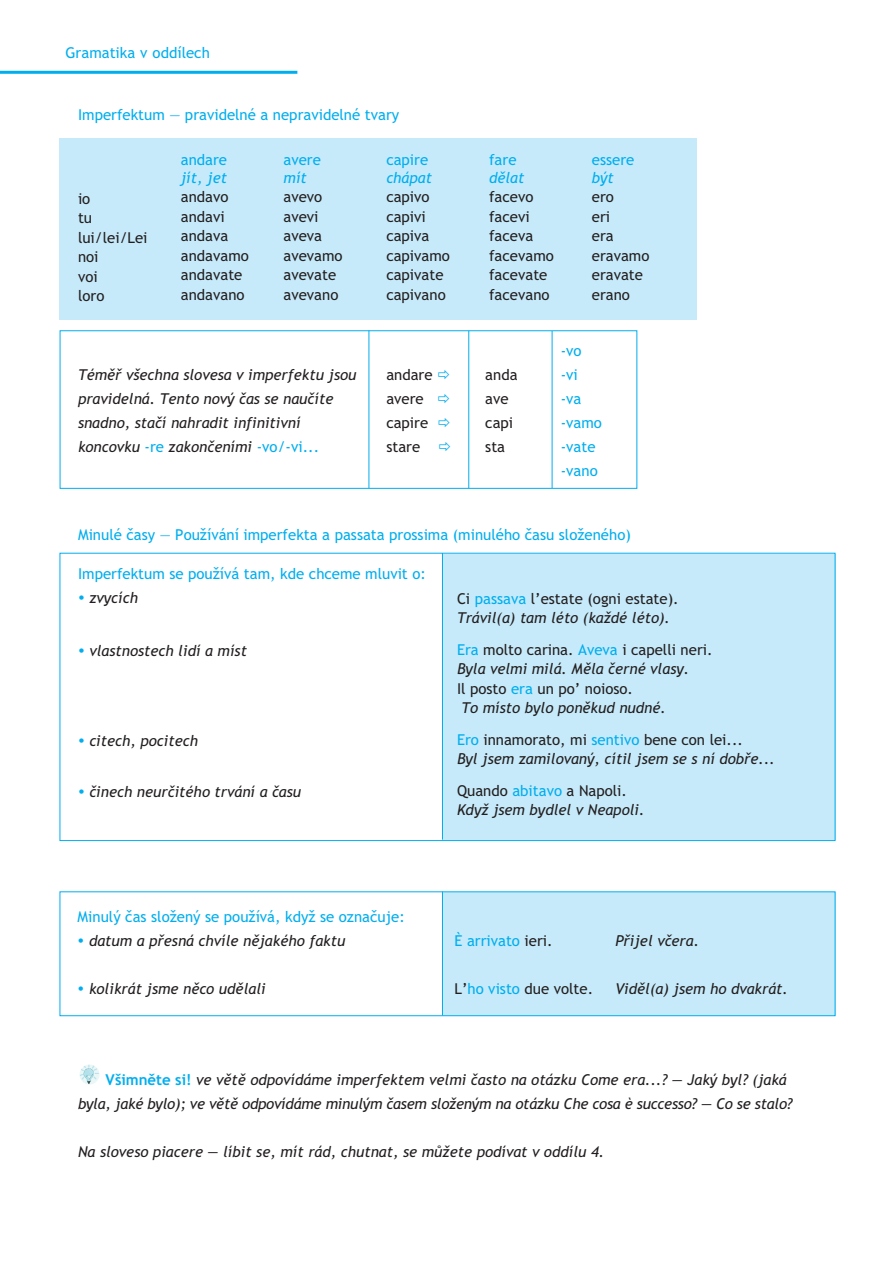
<style>
.page{position:relative;width:893px;height:1263px;background:#fff}
.page>*{position:absolute;margin:0;border:0;box-sizing:border-box;transform-origin:0 0}
.t1{font:italic 15px/24px "Trebuchet MS";color:#231f20}
.t2{font:15px/19.5px "Trebuchet MS";color:#231f20}
.t3{font:15px/24px "Trebuchet MS";color:#00aeef}
.t4{font:italic 15px "Trebuchet MS";color:#00aeef}
.s1{font-style:normal;color:#00aeef}
.s2{font-style:normal}
.s3{color:#00aeef}
.s4{color:#231f20}
.s5{font-weight:700;font-style:normal;color:#00aeef}
</style>
<div class="page">
<div style="left:443px;top:554px;width:392px;height:285px;background:#c6eafa"></div>
<hr style="left:442px;top:553px;width:1px;height:287px;background:#00aeef">
<div style="left:443px;top:892px;width:392px;height:123px;background:#c6eafa"></div>
<div style="left:60px;top:891px;width:775px;height:125px;border:1px solid #00aeef"></div>
<hr style="left:442px;top:891px;width:1px;height:124px;background:#00aeef">
<div style="left:60px;top:330px;width:577px;height:159px;border:1px solid #00aeef"></div>
<div style="left:60px;top:139px;width:637px;height:181px;background:#c6eafa"></div>
<img style="left:80px;top:1064px;width:19px;height:20px;border-radius:50%">
<hr style="left:0;top:71px;width:297px;height:3px;background:#00aeef">
<hr style="left:369px;top:330px;width:1px;height:158px;background:#00aeef">
<hr style="left:468px;top:331px;width:1px;height:157px;background:#00aeef">
<hr style="left:552px;top:331px;width:1px;height:157px;background:#00aeef">
<p class="t3" style="left:65px;top:40px;width:146px">Gramatika v oddílech</p>
<p class="t3" style="left:78px;top:103px;width:323px">Imperfektum — pravidelné a nepravidelné tvary</p>
<p class="t2" style="left:78px;top:189px;width:71px">io<br>tu lui/lei/Lei noi<br>voi<br>loro</p>
<p class="t3" style="left:181px;top:148px;width:48px">andare</p>
<p class="t4" style="left:181px;top:169px;width:48px">jít, jet</p>
<p class="t2" style="left:181px;top:187px;width:70px">andavo andavi andava andavamo andavate andavano</p>
<p class="t3" style="left:284px;top:148px;width:39px">avere</p>
<p class="t4" style="left:284px;top:169px;width:25px">mít</p>
<p class="t2" style="left:284px;top:187px;width:61px">avevo avevi aveva avevamo avevate avevano</p>
<p class="t3" style="left:386px;top:148px;width:43px">capire</p>
<p class="t4" style="left:386px;top:169px;width:47px">chápat</p>
<p class="t2" style="left:386px;top:187px;width:65px">capivo capivi capiva capivamo capivate capivano</p>
<p class="t1" style="left:78px;top:362px;width:280px">Téměř všechna slovesa v imperfektu jsou pravidelná. Tento nový čas se naučíte snadno, stačí nahradit infinitivní koncovku <span class="s1">-re</span> zakončeními <span class="s1">-vo/-vi...</span></p>
<p class="t2" style="left:386px;top:362px;width:48px;line-height:24px">andare avere capire stare</p>
<p class="t3" style="left:489px;top:148px;width:29px">fare</p>
<p class="t4" style="left:489px;top:169px;width:37px">dělat</p>
<p class="t2" style="left:489px;top:187px;width:66px">facevo facevi faceva facevamo facevate facevano</p>
<p class="t3" style="left:592px;top:148px;width:44px">essere</p>
<p class="t4" style="left:592px;top:169px;width:24px">být</p>
<p class="t2" style="left:592px;top:187px;width:59px">ero<br>eri<br>era eravamo eravate erano</p>
<p class="t2" style="left:485px;top:363px;width:34px;line-height:24px">anda ave capi sta</p>
<p class="t3" style="left:561px;top:339px;width:43px">-vo -vi -va -vamo -vate -vano</p>
<p class="t3" style="left:78px;top:523px;width:554px">Minulé časy — Používání imperfekta a passata prossima (minulého času složeného)</p>
<p class="t3" style="left:78px;top:562px;width:349px">Imperfektum se používá tam, kde chceme mluvit o:</p>
<p class="t1" style="left:89px;top:586px;width:50px">zvycích</p>
<p class="t1" style="left:89px;top:638px;width:159px">vlastnostech lidí a míst</p>
<p class="t1" style="left:457px;top:589px;width:223px;line-height:19.5px"><span class="s2">Ci</span> <span class="s1">passava</span> <span class="s2">l’estate (ogni estate).<br></span>Trávil(a) tam léto (každé léto).</p>
<p class="t2" style="left:457px;top:640px;width:257px"><span class="s3">Era</span> molto carina. <span class="s3">Aveva</span> i capelli neri.</p>
<p class="t1" style="left:457px;top:657px;width:234px">Byla velmi milá. Měla černé vlasy.</p>
<p class="t2" style="left:457px;top:679px;width:178px">Il posto <span class="s3">era</span> un po’ noioso.</p>
<p class="t1" style="left:461px;top:696px;width:206px">To místo bylo poněkud nudné.</p>
<p class="t1" style="left:457px;top:730px;width:320px;line-height:19.5px"><span class="s1">Ero</span> <span class="s2">innamorato, mi</span> <span class="s1">sentivo</span> <span class="s2">bene con lei...<br></span>Byl jsem zamilovaný, cítil jsem se s ní dobře...</p>
<p class="t1" style="left:457px;top:781px;width:189px;line-height:19.5px"><span class="s2">Quando</span> <span class="s1">abitavo</span> <span class="s2">a Napoli.<br></span>Když jsem bydlel v Neapoli.</p>
<p class="t1" style="left:89px;top:728px;width:110px">citech, pocitech</p>
<p class="t1" style="left:89px;top:779px;width:213px">činech neurčitého trvání a času</p>
<p class="t3" style="left:78px;top:904px;width:329px">Minulý čas složený se používá, když se označuje:</p>
<p class="t1" style="left:89px;top:928px;width:258px">datum a přesná chvíle nějakého faktu</p>
<p class="t1" style="left:89px;top:976px;width:178px">kolikrát jsme něco udělali</p>
<p class="t3" style="left:454px;top:928px;width:100px">È arrivato <span class="s4">ieri.</span></p>
<p class="t1" style="left:615px;top:928px;width:85px">Přijel včera.</p>
<p class="t2" style="left:454px;top:979px;width:140px">L’<span class="s3">ho visto</span> due volte.</p>
<p class="t1" style="left:615px;top:976px;width:174px">Viděl(a) jsem ho dvakrát.</p>
<p class="t1" style="left:78px;top:1067px;width:716px;text-indent:28px"><span class="s5">Všimněte si!</span> ve větě odpovídáme imperfektem velmi často na otázku Come era...? — Jaký byl? (jaká byla, jaké bylo); ve větě odpovídáme minulým časem složeným na otázku Che cosa è successo? — Co se stalo?</p>
<p class="t1" style="left:78px;top:1139px;width:528px">Na sloveso piacere — líbit se, mít rád, chutnat, se můžete podívat v oddílu 4.</p>
</div>
